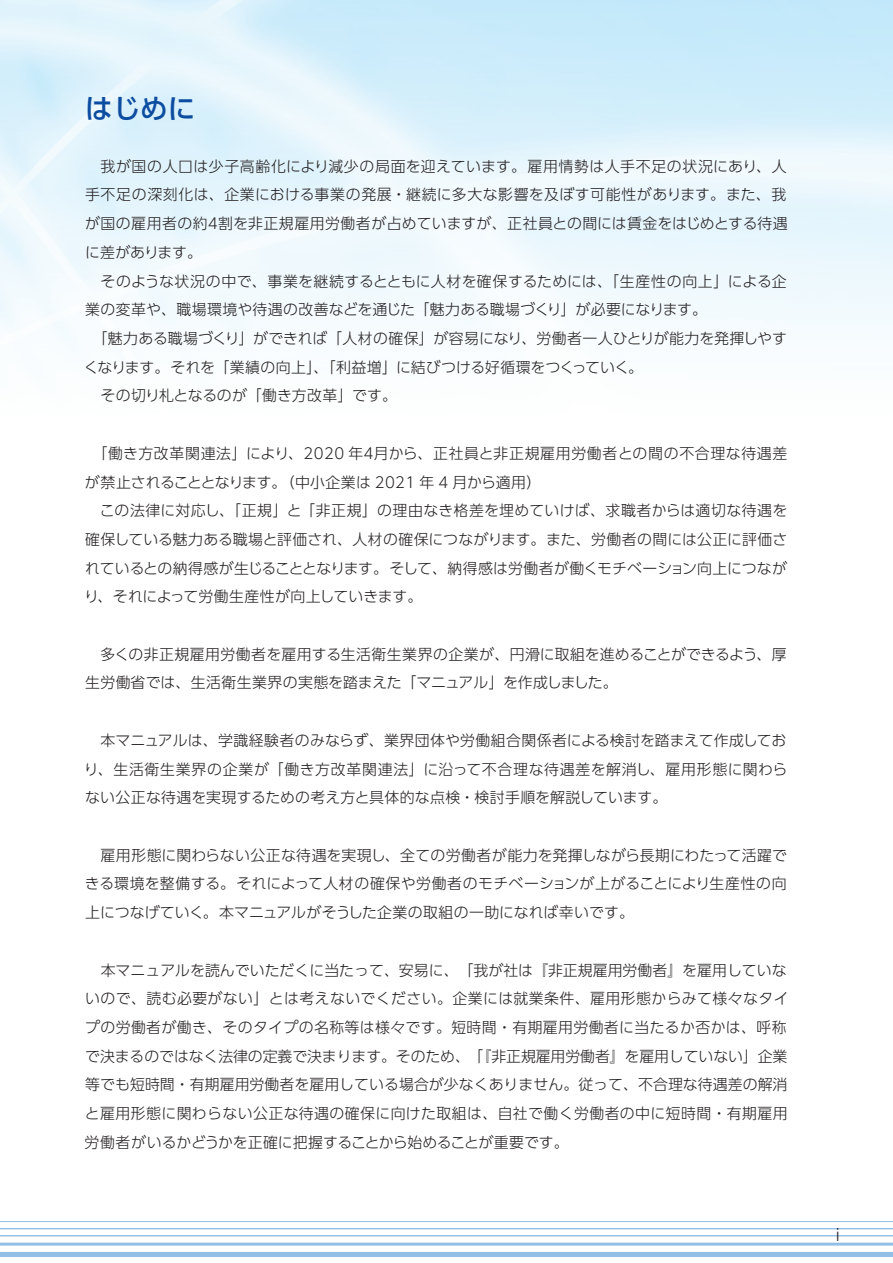
<style>
.page{position:relative;width:893px;height:1263px;background:#fff}
.page>*{position:absolute;margin:0;border:0;box-sizing:border-box;transform-origin:0 0}
.t1{font:500 27.6px "UD Shin Go Pr 6 N";color:#0d4da1}
.t2{font:300 18px "Helvetica";color:#231f20}
.t3{font:300 14.85px/28.7px "UD Shin Go Pr 6 N";letter-spacing:.01em;color:#231f20;text-align:justify}
.t4{font:300 14.85px/28.7px "UD Shin Go Pr 6 N";letter-spacing:.03em;color:#231f20}
</style>
<div class="page">
<hr style="left:0;top:1228px;width:893px;height:1px;background:#93bee5">
<hr style="left:0;top:1235px;width:893px;height:1px;background:#93bee5">
<hr style="left:0;top:1242px;width:893px;height:3px;background:#93bee5">
<hr style="left:0;top:1221px;width:893px;height:1px;background:#93bee5">
<div style="left:0;top:1252px;width:893px;height:5px;background:#93bee5"></div>
<h1 class="t1" style="left:85px;top:86px;width:112px">はじめに</h1>
<p class="t3" style="left:85px;top:151px;width:704px;text-indent:15px">我が国の人口は少子高齢化により減少の局面を迎えています。雇用情勢は人手不足の状況にあり、人手不足の深刻化は、企業における事業の発展・継続に多大な影響を及ぼす可能性があります。また、我が国の雇用者の約４割を非正規雇用労働者が占めていますが、正社員との間には賃金をはじめとする待遇に差があります。</p>
<p class="t3" style="left:101px;top:266px;width:688px">そのような状況の中で、事業を継続するとともに人材を確保するためには、「生産性の向上」による企</p>
<p class="t3" style="left:85px;top:295px;width:623px">業の変革や、職場環境や待遇の改善などを通じた「魅力ある職場づくり」が必要になります。</p>
<p class="t3" style="left:92px;top:323px;width:696px">「魅力ある職場づくり」ができれば「人材の確保」が容易になり、労働者一人ひとりが能力を発揮しやす</p>
<p class="t3" style="left:84px;top:352px;width:561px">くなります。それを「業績の向上」、「利益増」に結びつける好循環をつくっていく。</p>
<p class="t3" style="left:101px;top:381px;width:298px">その切り札となるのが「働き方改革」です。</p>
<p class="t4" style="left:85px;top:438px;width:704px;text-indent:8px">「働き方改革関連法」により、2020 年４月から、正社員と非正規雇用労働者との間の不合理な待遇差が禁止されることとなります。（中小企業は 2021 年 4 月から適用）</p>
<p class="t3" style="left:84px;top:496px;width:705px;text-indent:16px">この法律に対応し、「正規」と「非正規」の理由なき格差を埋めていけば、求職者からは適切な待遇を確保している魅力ある職場と評価され、人材の確保につながります。また、労働者の間には公正に評価されているとの納得感が生じることとなります。そして、納得感は労働者が働くモチベーション向上につながり、それによって労働生産性が向上していきます。</p>
<p class="t3" style="left:85px;top:639px;width:703px;text-indent:15px">多くの非正規雇用労働者を雇用する生活衛生業界の企業が、円滑に取組を進めることができるよう、厚生労働省では、生活衛生業界の実態を踏まえた「マニュアル」を作成しました。</p>
<p class="t3" style="left:84px;top:725px;width:705px;text-indent:17px">本マニュアルは、学識経験者のみならず、業界団体や労働組合関係者による検討を踏まえて作成しており、生活衛生業界の企業が「働き方改革関連法」に沿って不合理な待遇差を解消し、雇用形態に関わらない公正な待遇を実現するための考え方と具体的な点検・検討手順を解説しています。</p>
<p class="t3" style="left:85px;top:840px;width:704px;text-indent:16px">雇用形態に関わらない公正な待遇を実現し、全ての労働者が能力を発揮しながら長期にわたって活躍できる環境を整備する。それによって人材の確保や労働者のモチベーションが上がることにより生産性の向上につなげていく。本マニュアルがそうした企業の取組の一助になれば幸いです。</p>
<p class="t3" style="left:84px;top:955px;width:706px;text-align:left;text-indent:16px">本マニュアルを読んでいただくに当たって、安易に、「我が社は『非正規雇用労働者』を雇用していないので、読む必要がない」とは考えないでください。企業には就業条件、雇用形態からみて様々なタイプの労働者が働き、そのタイプの名称等は様々です。短時間・有期雇用労働者に当たるか否かは、呼称で決まるのではなく法律の定義で決まります。そのため、「『非正規雇用労働者』を雇用していない」企業等でも短時間・有期雇用労働者を雇用している場合が少なくありません。従って、不合理な待遇差の解消と雇用形態に関わらない公正な待遇の確保に向けた取組は、自社で働く労働者の中に短時間・有期雇用労働者がいるかどうかを正確に把握することから始めることが重要です。</p>
<p class="t2" style="left:836px;top:1219px;width:6px">i</p>
</div>
